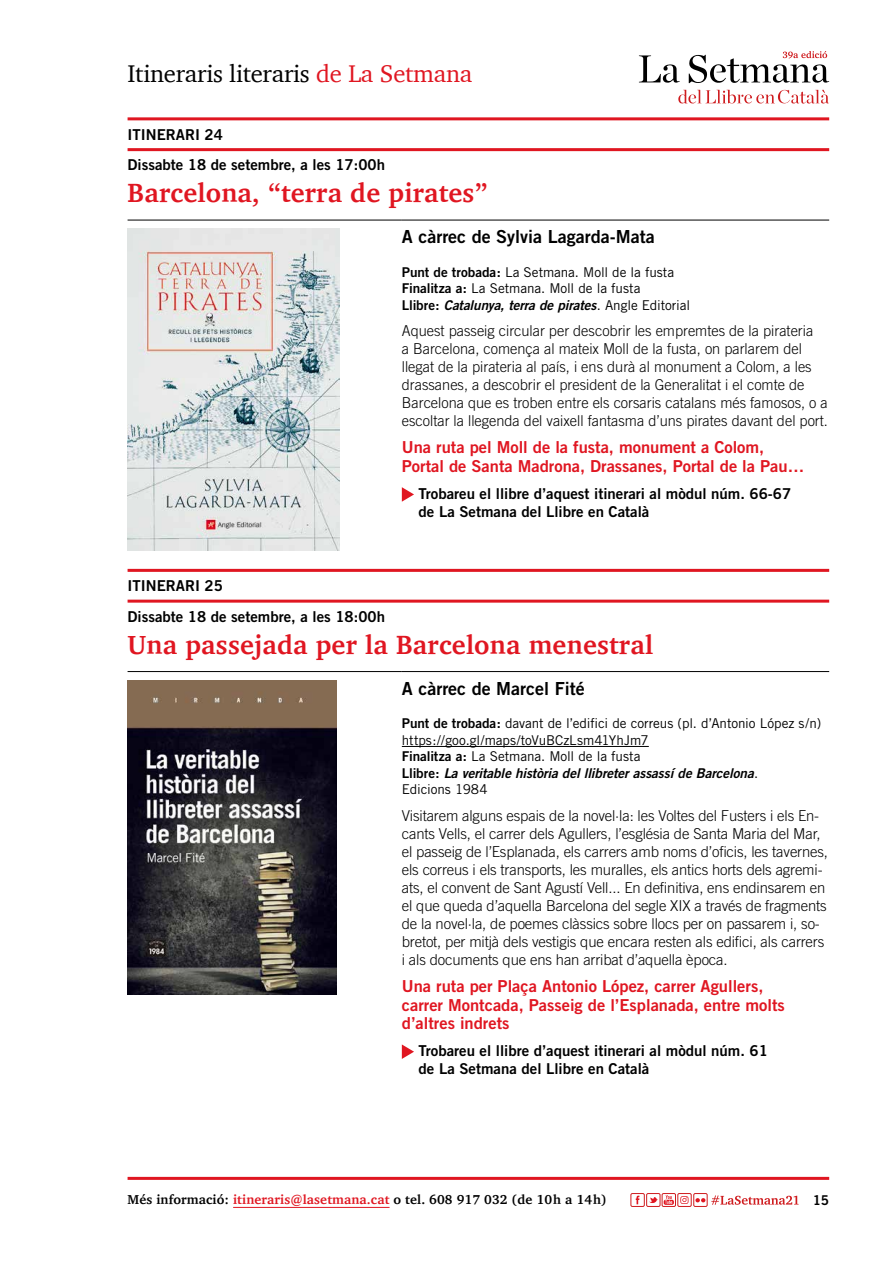
<style>
.page{position:relative;width:893px;height:1263px;background:#fff}
.page>*{position:absolute;margin:0;border:0;box-sizing:border-box;transform-origin:0 0}
.t1{font:700 27px "Charter";letter-spacing:.01em;color:#e01621}
.t2{font:24.75px "Charter";letter-spacing:-.01em;color:#000}
.t3{font:18px "Trade Gothic Bold Two";color:#000}
.t4{font:16.5px/18.8px "Trade Gothic Bold Two";color:#e01621}
.t5{font:300 15px/18px "Trade Gothic";letter-spacing:-.01em;color:#000}
.t6{font:15px/30.8px "Trade Gothic Bold Two";color:#000}
.t7{font:13.5px/16.5px "Trade Gothic";letter-spacing:-.005em;color:#000}
.t8{font:italic 13.5px "Trade Gothic Bold Two";letter-spacing:-.01em;color:#000}
.t9{font:13.5px "Trade Gothic Bold Two";color:#000}
.t10{font:700 13.2px "Charter";letter-spacing:.01em;color:#000}
.s1{color:#e01621}
.s2{font-family:"Trade Gothic Bold Two"}
.s3{font-style:normal}
.s4{font-family:"Trade Gothic";font-style:normal}
</style>
<div class="page">
<hr style="left:233px;top:1207px;width:157px;height:1px;background:#e01621">
<hr style="left:128px;top:1177px;width:701px;height:3px;background:#e01621">
<svg style="left:639px;top:55px;width:41px;height:28px"></svg>
<svg style="left:678px;top:90px;width:151px;height:14px"></svg>
<svg style="left:689px;top:51px;width:140px;height:32px"></svg>
<div style="left:631px;top:1193px;width:14px;height:14px;border:1px solid #cf1c1f"></div>
<svg style="left:636px;top:1196px;width:3px;height:8px"></svg>
<div style="left:646px;top:1193px;width:14px;height:14px;border:1px solid #cf1c1f"></div>
<svg style="left:649px;top:1197px;width:9px;height:6px"></svg>
<div style="left:662px;top:1193px;width:14px;height:14px;border:1px solid #cf1c1f"></div>
<svg style="left:664px;top:1195px;width:10px;height:10px"></svg>
<div style="left:677px;top:1193px;width:14px;height:14px;border:1px solid #cf1c1f"></div>
<svg style="left:680px;top:1196px;width:8px;height:8px"></svg>
<div style="left:693px;top:1193px;width:14px;height:14px;border:1px solid #cf1c1f"></div>
<svg style="left:695px;top:1198px;width:10px;height:4px"></svg>
<svg style="left:711px;top:1195px;width:88px;height:10px"></svg>
<hr style="left:128px;top:117px;width:701px;height:3px;background:#e01621">
<hr style="left:128px;top:148px;width:701px;height:3px;background:#e01621">
<hr style="left:128px;top:569px;width:701px;height:3px;background:#e01621">
<hr style="left:128px;top:600px;width:701px;height:3px;background:#e01621">
<hr style="left:128px;top:220px;width:274px;height:1px;background:#000">
<hr style="left:402px;top:220px;width:427px;height:1px;background:#000">
<img style="left:128px;top:229px;width:211px;height:322px">
<svg style="left:402px;top:487px;width:12px;height:15px"></svg>
<hr style="left:128px;top:671px;width:274px;height:1px;background:#000">
<hr style="left:402px;top:671px;width:427px;height:1px;background:#000">
<img style="left:128px;top:680px;width:208px;height:314px">
<hr style="left:402px;top:746px;width:247px;height:1px;background:#000">
<svg style="left:402px;top:1044px;width:12px;height:15px"></svg>
<h2 class="t2" style="left:128px;top:52px;width:346px">Itineraris literaris <span class="s1">de La Setmana</span></h2>
<p class="t6" style="left:128px;top:119px;width:259px">ITINERARI 24<br>Dissabte 18 de setembre, a les 17:00h</p>
<h1 class="t1" style="left:128px;top:170px;width:361px">Barcelona, “terra de pirates”</h1>
<p class="t3" style="left:402px;top:226px;width:254px">A càrrec de Sylvia Lagarda-Mata</p>
<p class="t7" style="left:402px;top:263px;width:274px"><span class="s2">Punt de trobada:</span> La Setmana. Moll de la fusta<br><span class="s2">Finalitza a:</span> La Setmana. Moll de la fusta</p>
<p class="t8" style="left:402px;top:296px;width:290px"><span class="s3">Llibre:</span> Catalunya, terra de pirates<span class="s4">. Angle Editorial</span></p>
<p class="t5" style="left:402px;top:322px;width:428px">Aquest passeig circular per descobrir les empremtes de la pirateria<br>a Barcelona, comença al mateix Moll de la fusta, on parlarem del llegat de la pirateria al país, i ens durà al monument a Colom, a les drassanes, a descobrir el president de la Generalitat i el comte de Barcelona que es troben entre els corsaris catalans més famosos, o a escoltar la llegenda del vaixell fantasma d’uns pirates davant del port.</p>
<p class="t4" style="left:402px;top:438px;width:404px">Una ruta pel Moll de la fusta, monument a Colom,<br>Portal de Santa Madrona, Drassanes, Portal de la Pau…</p>
<p class="t6" style="left:419px;top:484px;width:374px;line-height:18px">Trobareu el llibre d’aquest itinerari al mòdul núm. 66-67 de La Setmana del Llibre en Català</p>
<p class="t6" style="left:128px;top:570px;width:259px">ITINERARI 25<br>Dissabte 18 de setembre, a les 18:00h</p>
<h1 class="t1" style="left:128px;top:621px;width:527px">Una passejada per la Barcelona menestral</h1>
<p class="t3" style="left:402px;top:677px;width:184px">A càrrec de Marcel Fité</p>
<p class="t7" style="left:402px;top:715px;width:421px"><span class="s2">Punt de trobada:</span> davant de l’edifici de correus (pl. d’Antonio López s/n) https://goo.gl/maps/toVuBCzLsm41YhJm7<br><span class="s2">Finalitza a:</span> La Setmana. Moll de la fusta</p>
<p class="t8" style="left:402px;top:764px;width:358px"><span class="s3">Llibre:</span> La veritable història del llibreter assassí de Barcelona<span class="s4">.</span></p>
<p class="t7" style="left:402px;top:781px;width:87px">Edicions 1984</p>
<p class="t5" style="left:402px;top:806px;width:428px">Visitarem alguns espais de la novel·la: les Voltes del Fusters i els En&shy;cants Vells, el carrer dels Agullers, l’església de Santa Maria del Mar, el passeig de l’Esplanada, els carrers amb noms d’oficis, les tavernes, els correus i els transports, les muralles, els antics horts dels agremi&shy;ats, el convent de Sant Agustí Vell... En definitiva, ens endinsarem en el que queda d’aquella Barcelona del segle XIX a través de fragments de la novel·la, de poemes clàssics sobre llocs per on passarem i, so&shy;bretot, per mitjà dels vestigis que encara resten als edifici, als carrers i als documents que ens han arribat d’aquella època.</p>
<p class="t4" style="left:402px;top:976px;width:385px">Una ruta per Plaça Antonio López, carrer Agullers, carrer Montcada, Passeig de l’Esplanada, entre molts d’altres indrets</p>
<p class="t6" style="left:419px;top:1041px;width:351px;line-height:18px">Trobareu el llibre d’aquest itinerari al mòdul núm. 61 de La Setmana del Llibre en Català</p>
<p class="t10" style="left:128px;top:1188px;width:481px">Més informació: <span class="s1">itineraris@lasetmana.cat</span> o tel. 608 917 032 (de 10h a 14h)</p>
<p class="t9" style="left:813px;top:1192px;width:18px">15</p>
</div>
